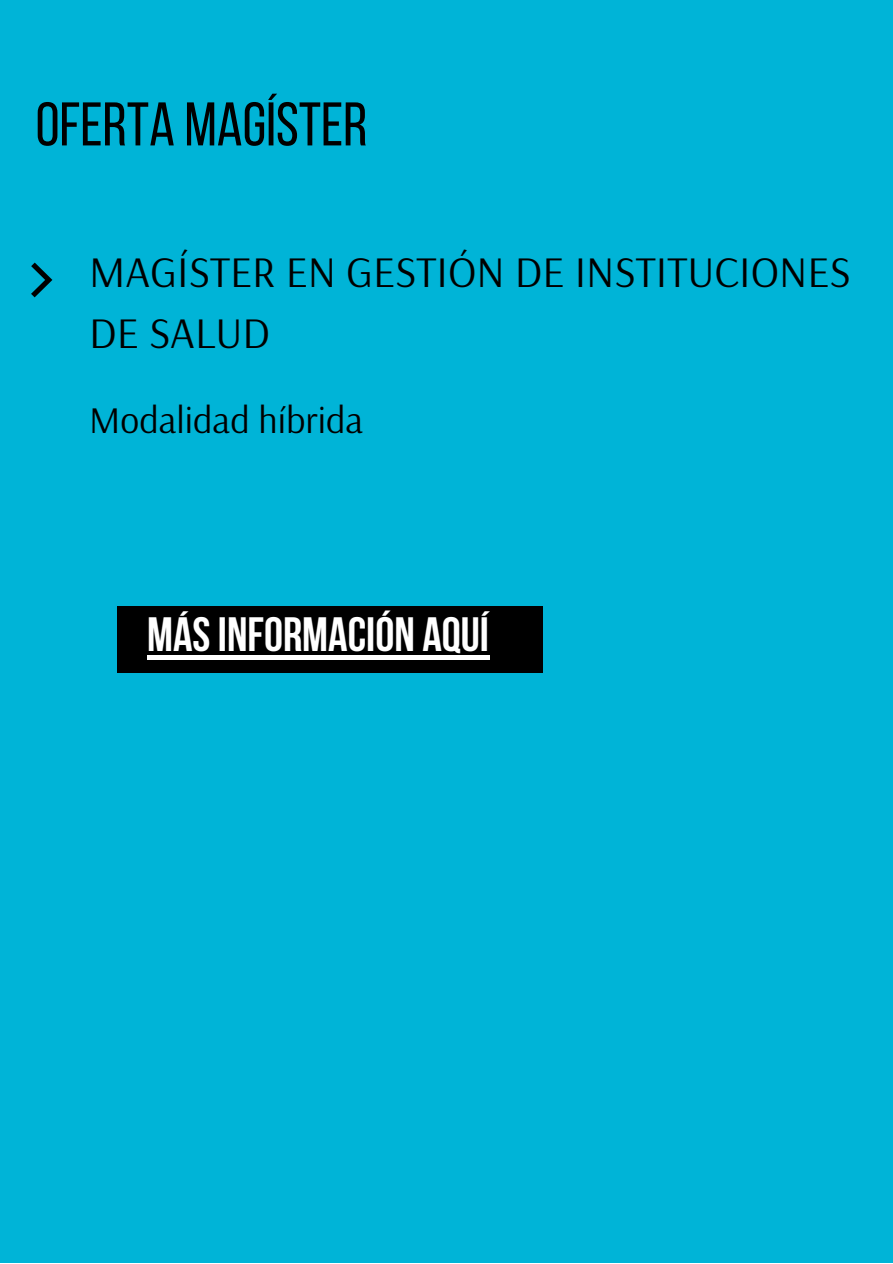
<style>
.page{position:relative;width:893px;height:1264px;background:#fff}
.page>*{position:absolute;margin:0;border:0;box-sizing:border-box;transform-origin:0 0}
.t1{font:61.5px "Bebas Neue";color:#000}
.t2{font:700 48px "Bebas Neue";color:#fff}
.t3{font:43.5px/60.8px "Arsenal";color:#000}
.t4{font:37.5px "Arsenal";color:#000}
</style>
<div class="page">
<div style="left:0;top:0;width:892px;height:1262px;background:#00b4d7"></div>
<svg style="left:31px;top:262px;width:21px;height:35px"></svg>
<div style="left:118px;top:607px;width:425px;height:66px;background:#000"></div>
<div style="left:147px;top:654px;width:342px;height:5px;background:#fff"></div>
<p class="t1" style="left:36px;top:99px;width:333px">OFERTA MAGÍSTER</p>
<p class="t3" style="left:89px;top:240px;width:763px">MAGÍSTER EN GESTIÓN DE INSTITUCIONES<br>DE SALUD</p>
<p class="t4" style="left:89px;top:395px;width:275px">Modalidad híbrida</p>
<p class="t2" style="left:147px;top:615px;width:343px">MÁSINFORMACIÓN AQUÍ</p>
</div>
